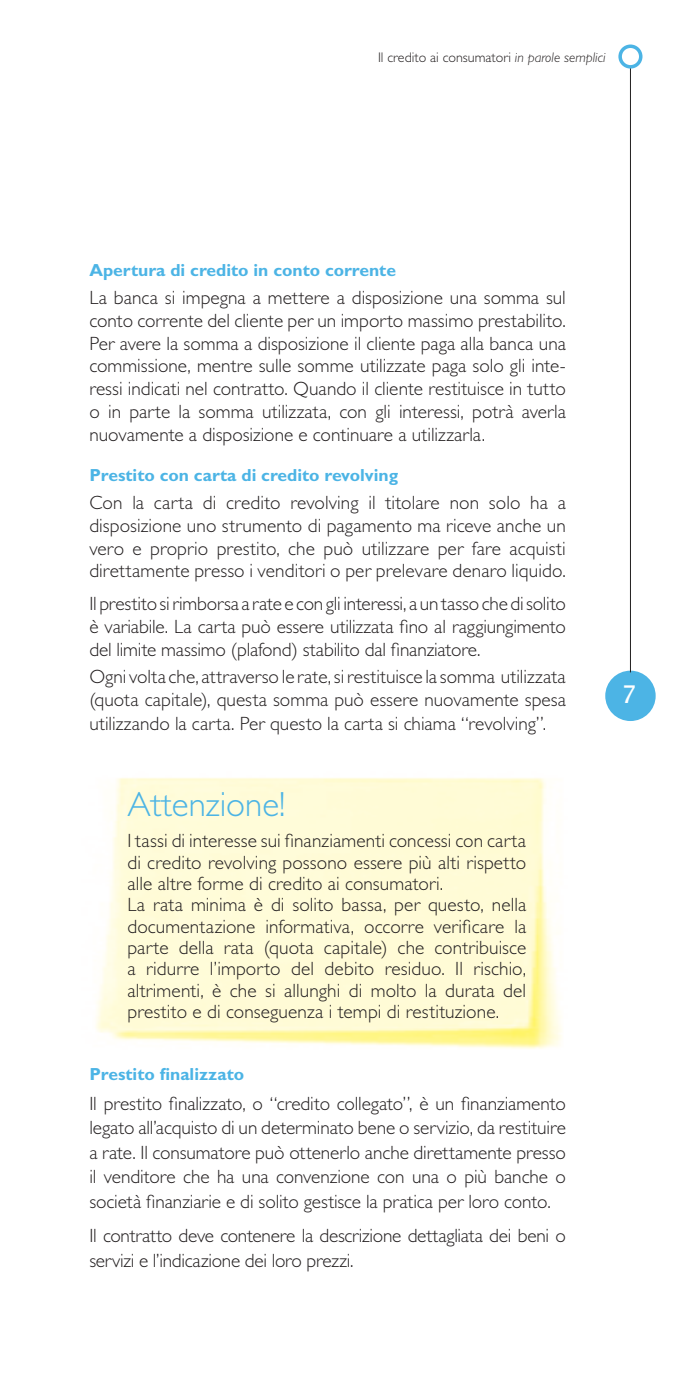
<style>
.page{position:relative;width:695px;height:1389px;background:#fff}
.page>*{position:absolute;margin:0;border:0;box-sizing:border-box;transform-origin:0 0}
.TITOLETTO_PARAGRAFO{font:300 35px "Gill Sans Std";color:#4cb4e5}
.t1{font:24.5px "Lucida Console";color:#fff}
.PARAGRAFO{font:300 19.25px/22.8px "Gill Sans Std";color:#231f20;text-align:justify}
.TITOLETTO_PARAGRAFO-2{font:700 17.5px "Gill Sans Std";color:#4cb4e5}
.t2{font:300 14px "Gill Sans Std";color:#231f20}
.s1{font-style:italic}
</style>
<div class="page">
<div style="left:607px;top:672px;width:46px;height:47px;background:#4cb4e5;border-radius:50%"></div>
<div style="left:605px;top:671px;width:50px;height:50px;border:4px solid #4cb4e5;border-radius:50%"></div>
<hr style="left:630px;top:67px;width:1px;height:605px;background:#231f20">
<div style="left:618px;top:45px;width:24px;height:24px;border:4px solid #4cb4e5;border-radius:50%"></div>
<img style="left:96px;top:778px;width:466px;height:271px">
<p class="t2" style="left:378px;top:49px;width:229px">Il credito ai consumatori <span class="s1">in parole semplici</span></p>
<p class="TITOLETTO_PARAGRAFO-2" style="left:89px;top:260px;width:308px">Apertura di credito in conto corrente</p>
<p class="PARAGRAFO" style="left:89px;top:286px;width:478px">La banca si impegna a mettere a disposizione una somma sul conto corrente del cliente per un importo massimo prestabilito.<br>Per avere la somma a disposizione il cliente paga alla banca una commissione, mentre sulle somme utilizzate paga solo gli inte&shy;ressi indicati nel contratto. Quando il cliente restituisce in tutto o in parte la somma utilizzata, con gli interessi, potrà averla nuovamente a disposizione e continuare a utilizzarla.</p>
<p class="TITOLETTO_PARAGRAFO-2" style="left:89px;top:465px;width:310px">Prestito con carta di credito revolving</p>
<p class="PARAGRAFO" style="left:89px;top:491px;width:478px">Con la carta di credito revolving il titolare non solo ha a disposizione uno strumento di pagamento ma riceve anche un vero e proprio prestito, che può utilizzare per fare acquisti direttamente presso i venditori o per prelevare denaro liquido.</p>
<p class="PARAGRAFO" style="left:89px;top:592px;width:478px">Il prestito si rimborsa a rate e con gli interessi, a un tasso che di solito è variabile. La carta può essere utilizzata fino al raggiungimento del limite massimo (plafond) stabilito dal finanziatore.</p>
<p class="PARAGRAFO" style="left:89px;top:666px;width:478px">Ogni volta che, attraverso le rate, si restituisce la somma utilizzata (quota capitale), questa somma può essere nuovamente spesa</p>
<p class="PARAGRAFO" style="left:89px;top:713px;width:458px">utilizzando la carta. Per questo la carta si chiama “revolving”.</p>
<p class="TITOLETTO_PARAGRAFO" style="left:127px;top:785px;width:159px">Attenzione!</p>
<p class="PARAGRAFO" style="left:127px;top:830px;width:400px;line-height:21.3px">I tassi di interesse sui finanziamenti concessi con carta di credito revolving possono essere più alti rispetto alle altre forme di credito ai consumatori.</p>
<p class="PARAGRAFO" style="left:127px;top:894px;width:400px;line-height:21.3px">La rata minima è di solito bassa, per questo, nella documentazione informativa, occorre verificare la parte della rata (quota capitale) che contribuisce a ridurre l’importo del debito residuo. Il rischio, altrimenti, è che si allunghi di molto la durata del prestito e di conseguenza i tempi di restituzione.</p>
<p class="TITOLETTO_PARAGRAFO-2" style="left:89px;top:1064px;width:156px">Prestito finalizzato</p>
<p class="PARAGRAFO" style="left:89px;top:1091px;width:478px;line-height:24.5px">Il prestito finalizzato, o “credito collegato”, è un finanziamento legato all’acquisto di un determinato bene o servizio, da restituire a rate. Il consumatore può ottenerlo anche direttamente presso il venditore che ha una convenzione con una o più banche o società finanziarie e di solito gestisce la pratica per loro conto.</p>
<p class="PARAGRAFO" style="left:89px;top:1224px;width:478px;line-height:24.5px">Il contratto deve contenere la descrizione dettagliata dei beni o servizi e l’indicazione dei loro prezzi.</p>
<p class="t1" style="left:621px;top:684px;width:16px">7</p>
</div>
